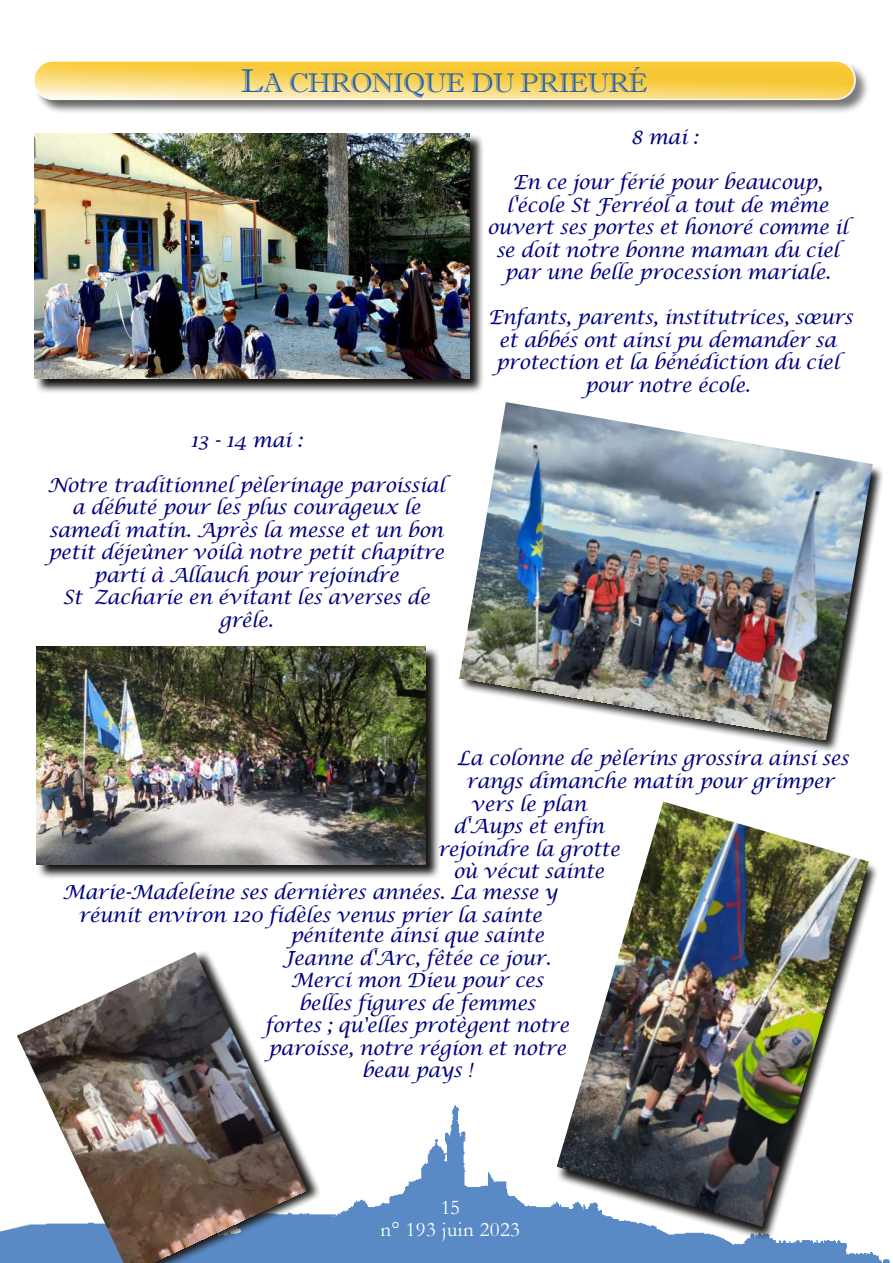
<style>
.page{position:relative;width:893px;height:1263px;background:#fff}
.page>*{position:absolute;margin:0;border:0;box-sizing:border-box;transform-origin:0 0}
.t1{font:27px "Imprint MT Shadow";letter-spacing:-.02em;color:#2561ac}
.t2{font:21px/22.5px "Garamond";letter-spacing:.015em;color:#fff;text-align:center}
.t3{font:italic 19.5px/22.5px "Lucida Calligraphy";letter-spacing:-.025em;color:#000080;text-align:center}
.s1{font-size:33px}
</style>
<div class="page">
<img style="left:0;top:1105px;width:890px;height:158px">
<svg style="left:37px;top:65px;width:831px;height:48px"></svg>
<svg style="left:34px;top:61px;width:821px;height:38px;background:#f9d460"></svg>
<div style="left:34px;top:61px;width:821px;height:38px;border:1px solid #fff;border-radius:19px"></div>
<svg style="left:36px;top:135px;width:447px;height:258px;background:#7e7e7c"></svg>
<img style="left:34px;top:134px;width:436px;height:245px">
<svg style="left:36px;top:646px;width:403px;height:232px;background:#787775"></svg>
<img style="left:36px;top:646px;width:389px;height:218px">
<svg style="left:307px;top:1105px;width:23px;height:158px"></svg>
<img style="left:17px;top:952px;width:290px;height:311px">
<svg style="left:552px;top:861px;width:331px;height:384px"></svg>
<img style="left:557px;top:801px;width:311px;height:426px">
<svg style="left:756px;top:466px;width:127px;height:285px"></svg>
<img style="left:459px;top:402px;width:414px;height:337px">
<h1 class="t1" style="left:241px;top:73px;width:408px"><span class="s1">L</span>A CHRONIQUE DU PRIEURÉ</h1>
<p class="t3" style="left:631px;top:127px;width:69px">8 mai :</p>
<p class="t3" style="left:487px;top:172px;width:362px">En ce jour férié pour beaucoup, l'école St Ferréol a tout de même ouvert ses portes et honoré comme il se doit notre bonne maman du ciel par une belle procession mariale.</p>
<p class="t3" style="left:488px;top:307px;width:366px">Enfants, parents, institutrices, sœurs et abbés ont ainsi pu demander sa protection et la bénédiction du ciel pour notre école.</p>
<p class="t3" style="left:190px;top:429px;width:114px">13 - 14 mai :</p>
<p class="t3" style="left:47px;top:474px;width:399px">Notre traditionnel pèlerinage paroissial a débuté pour les plus courageux le samedi matin. Après la messe et un bon petit déjeûner voilà notre petit chapitre parti à Allauch pour rejoindre<br>St Zacharie en évitant les averses de grêle.</p>
<p class="t3" style="left:457px;top:748px;width:393px">La colonne de pèlerins grossira ainsi ses</p>
<p class="t3" style="left:466px;top:770px;width:369px">rangs dimanche matin pour grimper</p>
<p class="t3" style="left:471px;top:793px;width:117px">vers le plan</p>
<p class="t3" style="left:453px;top:816px;width:153px">d'Aups et enfin</p>
<p class="t3" style="left:438px;top:838px;width:184px">rejoindre la grotte</p>
<p class="t3" style="left:453px;top:861px;width:153px">où vécut sainte</p>
<p class="t3" style="left:63px;top:882px;width:497px">Marie-Madeleine ses dernières années. La messe y</p>
<p class="t3" style="left:78px;top:904px;width:465px">réunit environ 120 fidèles venus prier la sainte</p>
<p class="t3" style="left:265px;top:925px;width:306px">pénitente ainsi que sainte<br>Jeanne d'Arc, fêtée ce jour.<br>Merci mon Dieu pour ces belles figures de femmes<br>fortes ; qu'elles protègent notre paroisse, notre région et notre beau pays !</p>
<p class="t2" style="left:380px;top:1198px;width:141px">15<br>n° 193 juin 2023</p>
</div>
